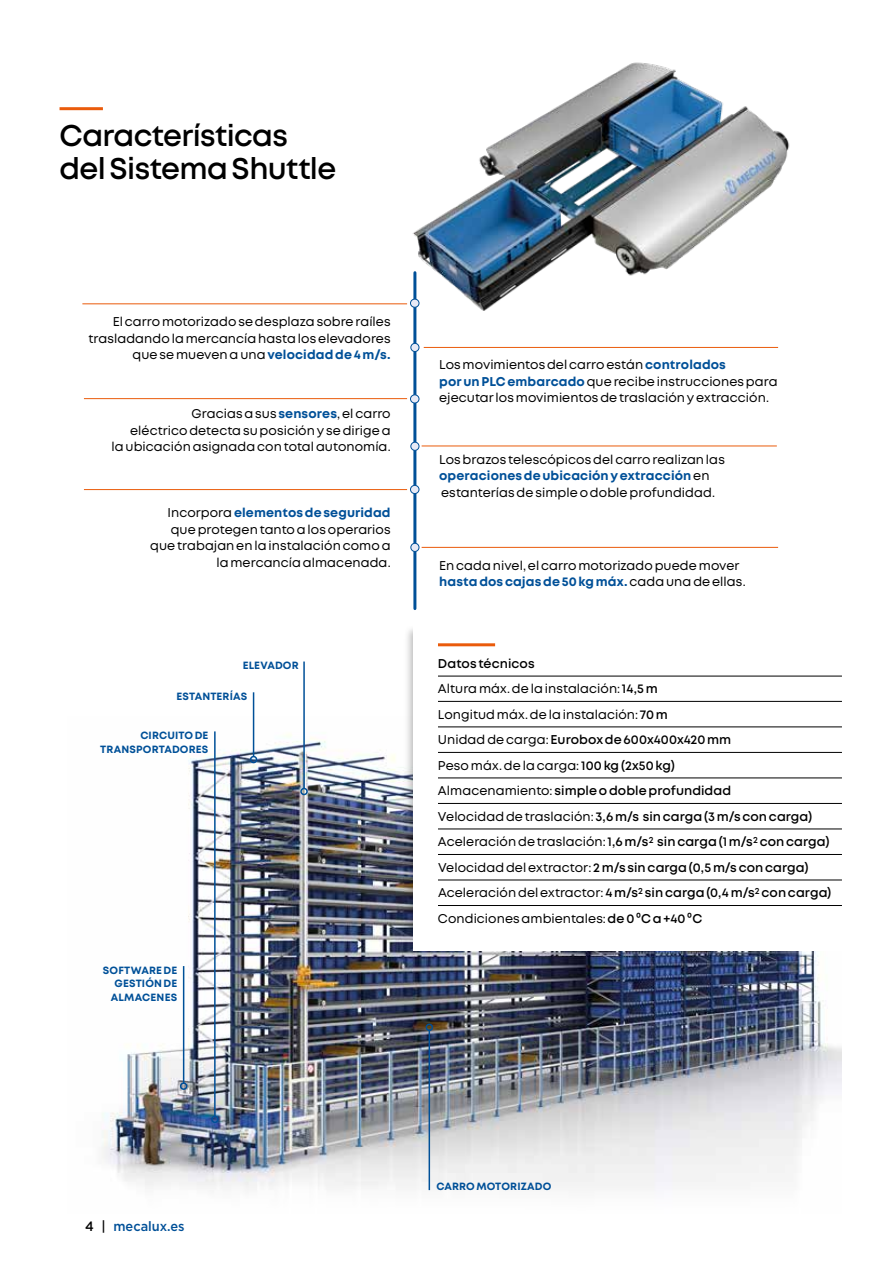
<style>
.page{position:relative;width:893px;height:1263px;background:#fff}
.page>*{position:absolute;margin:0;border:0;box-sizing:border-box;transform-origin:0 0}
.t1{font:600 30px/33px "Mont";letter-spacing:-.02em;color:#000}
.t2{font:500 13.5px "Gotham";color:#005098;scale:.95 1}
.t3{font:12.75px/16.5px "Mont";letter-spacing:.005em;color:#000}
.t4{font:700 10.5px/13.5px "Mont";letter-spacing:.015em;color:#005098;text-align:right}
.s1{font-weight:700;color:#005098}
.s2{font-weight:600}
.s3{color:#000}
</style>
<div class="page">
<img style="left:102px;top:717px;width:740px;height:474px">
<div style="left:403px;top:624px;width:28px;height:315px;background:#000;opacity:.27"></div>
<div style="left:413px;top:610px;width:429px;height:340px;background:#fff"></div>
<hr style="left:438px;top:676px;width:404px;height:1px;background:#000">
<hr style="left:438px;top:701px;width:404px;height:1px;background:#000">
<hr style="left:438px;top:727px;width:404px;height:1px;background:#000">
<hr style="left:438px;top:752px;width:404px;height:1px;background:#000">
<hr style="left:438px;top:778px;width:404px;height:1px;background:#000">
<hr style="left:438px;top:803px;width:404px;height:1px;background:#000">
<hr style="left:438px;top:829px;width:404px;height:1px;background:#000">
<hr style="left:438px;top:854px;width:404px;height:1px;background:#000">
<hr style="left:438px;top:880px;width:404px;height:1px;background:#000">
<hr style="left:438px;top:905px;width:404px;height:1px;background:#000">
<hr style="left:438px;top:643px;width:57px;height:3px;background:#ea5b0b">
<hr style="left:413px;top:273px;width:3px;height:336px;background:#005098">
<div style="left:410px;top:485px;width:9px;height:8px;background:#e8eaf6;border-radius:50%"></div>
<div style="left:410px;top:485px;width:9px;height:9px;border:1px solid #005098;border-radius:50%"></div>
<hr style="left:84px;top:489px;width:323px;height:1px;background:#ea5b0b">
<hr style="left:82px;top:303px;width:325px;height:1px;background:#ea5b0b">
<div style="left:411px;top:442px;width:8px;height:8px;background:#e8eaf6;border-radius:50%"></div>
<div style="left:411px;top:442px;width:8px;height:8px;border:1px solid #005098;border-radius:50%"></div>
<hr style="left:422px;top:446px;width:355px;height:1px;background:#ea5b0b">
<div style="left:410px;top:395px;width:9px;height:8px;background:#e8eaf6;border-radius:50%"></div>
<div style="left:410px;top:395px;width:9px;height:8px;border:1px solid #005098;border-radius:50%"></div>
<hr style="left:84px;top:398px;width:323px;height:1px;background:#ea5b0b">
<hr style="left:429px;top:1030px;width:1px;height:160px;background:#005098">
<div style="left:426px;top:1023px;width:7px;height:8px;border:2px solid #005098;border-radius:50%"></div>
<hr style="left:253px;top:692px;width:1px;height:64px;background:#005098">
<div style="left:250px;top:756px;width:7px;height:7px;border:2px solid #005098;border-radius:50%"></div>
<hr style="left:303px;top:661px;width:2px;height:127px;background:#005098">
<div style="left:300px;top:788px;width:8px;height:7px;border:2px solid #005098;border-radius:50%"></div>
<hr style="left:183px;top:966px;width:1px;height:117px;background:#005098">
<div style="left:180px;top:1082px;width:7px;height:8px;border:2px solid #005098;border-radius:50%"></div>
<hr style="left:214px;top:731px;width:2px;height:385px;background:#005098">
<div style="left:211px;top:1115px;width:8px;height:8px;border:2px solid #005098;border-radius:50%"></div>
<div style="left:411px;top:543px;width:8px;height:8px;background:#e8eaf6;border-radius:50%"></div>
<div style="left:411px;top:543px;width:8px;height:9px;border:1px solid #005098;border-radius:50%"></div>
<hr style="left:422px;top:547px;width:356px;height:1px;background:#ea5b0b">
<hr style="left:60px;top:107px;width:43px;height:3px;background:#ea5b0b">
<img style="left:377px;top:62px;width:413px;height:290px">
<h1 class="t1" style="left:60px;top:119px;width:278px">Características del Sistema Shuttle</h1>
<p class="t3" style="left:89px;top:314px;width:304px;text-align:right">El carro motorizado se desplaza sobre raíles trasladando la mercancía hasta los elevadores que se mueven a una <span class="s1">velocidad de 4 m/s.</span></p>
<p class="t3" style="left:112px;top:406px;width:281px;text-align:right">Gracias a sus <span class="s1">sensores</span>, el carro<br>eléctrico detecta su posición y se dirige a<br>la ubicación asignada con total autonomía.</p>
<p class="t3" style="left:150px;top:505px;width:242px;text-align:right">Incorpora <span class="s1">elementos de seguridad </span>que protegen tanto a los operarios que trabajan en la instalación como a la mercancía almacenada.</p>
<p class="t4" style="left:243px;top:659px;width:58px">ELEVADOR</p>
<p class="t4" style="left:176px;top:689px;width:72px">ESTANTERÍAS</p>
<p class="t4" style="left:100px;top:729px;width:110px">CIRCUITO DE<br>TRANSPORTADORES</p>
<p class="t4" style="left:103px;top:963px;width:76px">SOFTWARE DE<br>GESTIÓN DE<br>ALMACENES</p>
<p class="t3" style="left:439px;top:357px;width:340px">Los movimientos del carro están <span class="s1">controlados<br>por un PLC embarcado</span> que recibe instrucciones para ejecutar los movimientos de traslación y extracción.</p>
<p class="t3" style="left:439px;top:451px;width:287px">Los brazos telescópicos del carro realizan las <span class="s1">operaciones de ubicación y extracción</span>en estanterías de simple o doble profundidad.</p>
<p class="t3" style="left:439px;top:557px;width:308px">En cada nivel, el carro motorizado puede mover <span class="s1">hasta dos cajas de 50 kg máx.</span>cada una de ellas.</p>
<p class="t3" style="left:438px;top:651px;width:395px;line-height:25.5px"><span class="s2">Datos técnicos<br></span>Altura máx. de la instalación:<span class="s2">14,5 m<br></span>Longitud máx. de la instalación: <span class="s2">70 m<br></span>Unidad de carga: <span class="s2">Eurobox de 600x400x420 mm<br></span>Peso máx. de la carga: <span class="s2">100 kg (2x50 kg)<br></span>Almacenamiento: <span class="s2">simple o doble profundidad<br></span>Velocidad de traslación:<span class="s2">3,6 m/s sin carga (3 m/s con carga)<br></span>Aceleración de traslación:<span class="s2">1,6 m/s</span><sup>2</sup> <span class="s2">sin carga (1 m/s</span><sup>2</sup> <span class="s2">con carga)<br></span>Velocidad del extractor:<span class="s2">2 m/s sin carga (0,5 m/s con carga)<br></span>Aceleración del extractor: <span class="s2">4 m/s</span><sup>2</sup> <span class="s2">sin carga (0,4 m/s</span><sup>2</sup> <span class="s2">con carga)<br></span>Condiciones ambientales:<span class="s2">de 0 0C a +40 0C</span></p>
<p class="t2" style="left:85px;top:1218px;width:106px"><span class="s3">4 |</span> mecalux.es</p>
<p class="t4" style="left:436px;top:1180px;width:116px">CARRO MOTORIZADO</p>
</div>
